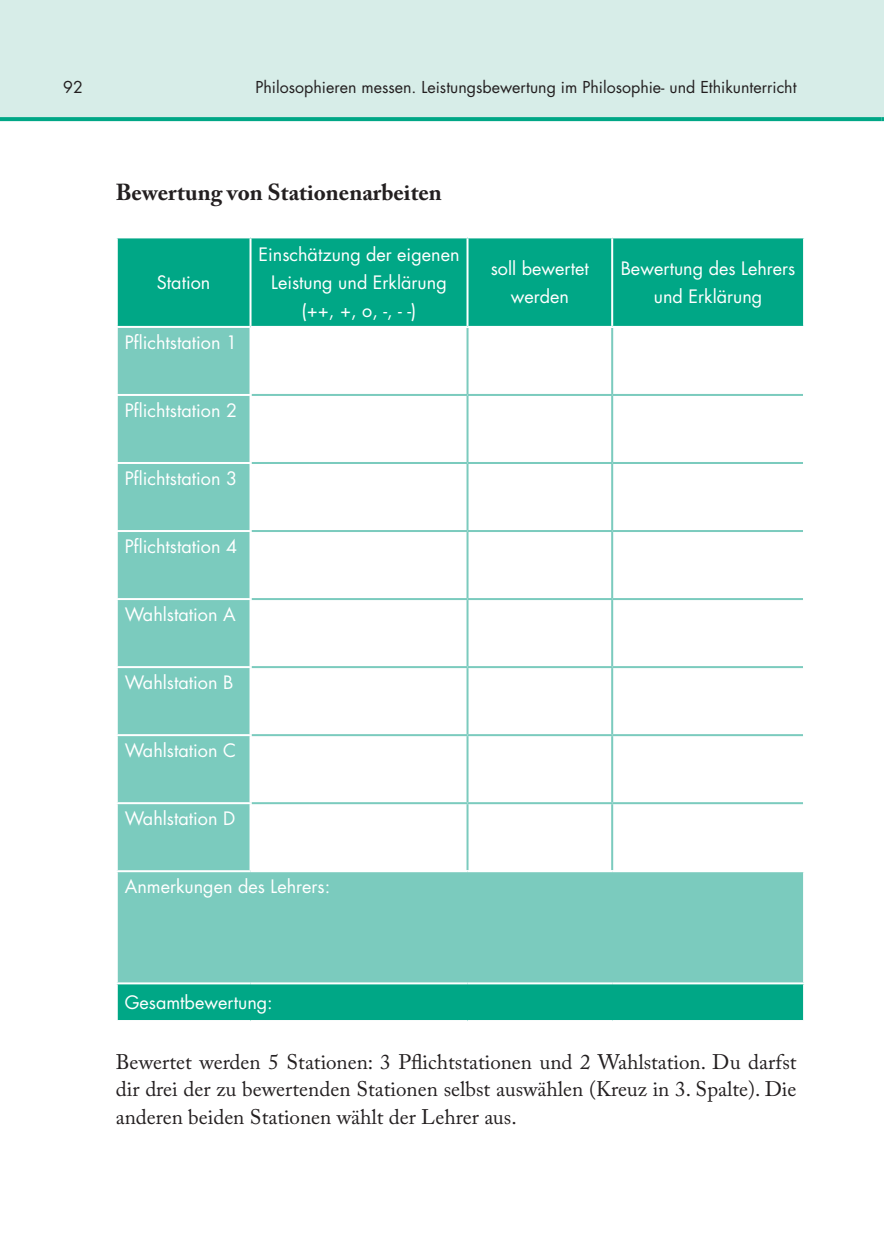
<style>
.page{position:relative;width:884px;height:1252px;background:#fff}
.page>*{position:absolute;margin:0;border:0;box-sizing:border-box;transform-origin:0 0}
.t1{font:700 23px "Adobe Caslon Pro";color:#231f20}
.t2{font:21px/28px "Adobe Caslon Pro";color:#231f20;text-align:justify}
.t3{font:18px/28px "Futura";color:#fff;text-align:center}
.t4{font:16px "Futura";color:#231f20}
</style>
<div class="page">
<hr style="left:881px;top:0;width:2px;height:121px;background:#d7ede8">
<div style="left:0;top:0;width:881px;height:121px;background:#d7ede8"></div>
<svg style="left:0;top:117px;width:881px;height:4px;fill:#00a786"></svg>
<div style="left:118px;top:238px;width:685px;height:782px;background:#00a786"></div>
<svg style="left:118px;top:328px;width:685px;height:654px"></svg>
<hr style="left:466px;top:328px;width:2px;height:66px;background:#7bcbbe">
<hr style="left:611px;top:328px;width:2px;height:66px;background:#7bcbbe">
<hr style="left:251px;top:394px;width:216px;height:2px;background:#7bcbbe">
<hr style="left:467px;top:394px;width:145px;height:2px;background:#7bcbbe">
<hr style="left:466px;top:396px;width:2px;height:66px;background:#7bcbbe">
<hr style="left:612px;top:394px;width:191px;height:2px;background:#7bcbbe">
<hr style="left:611px;top:396px;width:2px;height:66px;background:#7bcbbe">
<hr style="left:251px;top:462px;width:216px;height:2px;background:#7bcbbe">
<hr style="left:467px;top:462px;width:145px;height:2px;background:#7bcbbe">
<hr style="left:466px;top:464px;width:2px;height:66px;background:#7bcbbe">
<hr style="left:612px;top:462px;width:191px;height:2px;background:#7bcbbe">
<hr style="left:611px;top:464px;width:2px;height:66px;background:#7bcbbe">
<hr style="left:251px;top:530px;width:216px;height:2px;background:#7bcbbe">
<hr style="left:467px;top:530px;width:145px;height:2px;background:#7bcbbe">
<hr style="left:466px;top:532px;width:2px;height:66px;background:#7bcbbe">
<hr style="left:612px;top:530px;width:191px;height:2px;background:#7bcbbe">
<hr style="left:611px;top:532px;width:2px;height:66px;background:#7bcbbe">
<hr style="left:251px;top:598px;width:216px;height:2px;background:#7bcbbe">
<hr style="left:467px;top:598px;width:145px;height:2px;background:#7bcbbe">
<hr style="left:466px;top:600px;width:2px;height:66px;background:#7bcbbe">
<hr style="left:612px;top:598px;width:191px;height:2px;background:#7bcbbe">
<hr style="left:611px;top:600px;width:2px;height:66px;background:#7bcbbe">
<hr style="left:251px;top:666px;width:216px;height:2px;background:#7bcbbe">
<hr style="left:467px;top:666px;width:145px;height:2px;background:#7bcbbe">
<hr style="left:466px;top:668px;width:2px;height:66px;background:#7bcbbe">
<hr style="left:612px;top:666px;width:191px;height:2px;background:#7bcbbe">
<hr style="left:611px;top:668px;width:2px;height:66px;background:#7bcbbe">
<hr style="left:251px;top:734px;width:216px;height:2px;background:#7bcbbe">
<hr style="left:467px;top:734px;width:145px;height:2px;background:#7bcbbe">
<hr style="left:466px;top:736px;width:2px;height:66px;background:#7bcbbe">
<hr style="left:612px;top:734px;width:191px;height:2px;background:#7bcbbe">
<hr style="left:611px;top:736px;width:2px;height:66px;background:#7bcbbe">
<hr style="left:251px;top:802px;width:216px;height:2px;background:#7bcbbe">
<hr style="left:467px;top:802px;width:145px;height:2px;background:#7bcbbe">
<hr style="left:466px;top:804px;width:2px;height:66px;background:#7bcbbe">
<hr style="left:612px;top:802px;width:191px;height:2px;background:#7bcbbe">
<hr style="left:611px;top:804px;width:2px;height:66px;background:#7bcbbe">
<hr style="left:249px;top:238px;width:2px;height:88px;background:#fff">
<hr style="left:250px;top:326px;width:217px;height:2px;background:#fff">
<hr style="left:466px;top:238px;width:2px;height:88px;background:#fff">
<hr style="left:467px;top:326px;width:145px;height:2px;background:#fff">
<hr style="left:611px;top:238px;width:2px;height:88px;background:#fff">
<hr style="left:612px;top:326px;width:193px;height:2px;background:#fff">
<hr style="left:116px;top:326px;width:134px;height:2px;background:#fff">
<hr style="left:249px;top:328px;width:2px;height:66px;background:#fff">
<hr style="left:116px;top:394px;width:135px;height:2px;background:#fff">
<hr style="left:249px;top:396px;width:2px;height:66px;background:#fff">
<hr style="left:116px;top:462px;width:135px;height:2px;background:#fff">
<hr style="left:249px;top:464px;width:2px;height:66px;background:#fff">
<hr style="left:116px;top:530px;width:135px;height:2px;background:#fff">
<hr style="left:249px;top:532px;width:2px;height:66px;background:#fff">
<hr style="left:116px;top:598px;width:135px;height:2px;background:#fff">
<hr style="left:249px;top:600px;width:2px;height:66px;background:#fff">
<hr style="left:116px;top:666px;width:135px;height:2px;background:#fff">
<hr style="left:249px;top:668px;width:2px;height:66px;background:#fff">
<hr style="left:116px;top:734px;width:135px;height:2px;background:#fff">
<hr style="left:249px;top:736px;width:2px;height:66px;background:#fff">
<hr style="left:116px;top:802px;width:135px;height:2px;background:#fff">
<hr style="left:249px;top:804px;width:2px;height:66px;background:#fff">
<hr style="left:116px;top:870px;width:134px;height:2px;background:#fff">
<hr style="left:250px;top:870px;width:217px;height:2px;background:#fff">
<hr style="left:467px;top:870px;width:145px;height:2px;background:#fff">
<hr style="left:612px;top:870px;width:193px;height:2px;background:#fff">
<hr style="left:116px;top:982px;width:134px;height:2px;background:#fff">
<hr style="left:250px;top:982px;width:217px;height:2px;background:#fff">
<hr style="left:467px;top:982px;width:145px;height:2px;background:#fff">
<hr style="left:612px;top:982px;width:193px;height:2px;background:#fff">
<p class="t4" style="left:63px;top:76px;width:21px">92</p>
<p class="t4" style="left:255px;top:76px;width:542px">Philosophieren messen. Leistungsbewertung im Philosophie- und Ethikunterricht</p>
<p class="t1" style="left:116px;top:179px;width:327px">Bewertung von Stationenarbeiten</p>
<p class="t3" style="left:157px;top:268px;width:55px">Station</p>
<p class="t3" style="left:125px;top:328px;width:114px">Pflichtstation 1</p>
<p class="t3" style="left:125px;top:396px;width:114px">Pflichtstation 2</p>
<p class="t3" style="left:125px;top:464px;width:114px">Pflichtstation 3</p>
<p class="t3" style="left:125px;top:532px;width:114px">Pflichtstation 4</p>
<p class="t3" style="left:125px;top:600px;width:112px">Wahlstation A</p>
<p class="t3" style="left:125px;top:668px;width:110px">Wahlstation B</p>
<p class="t3" style="left:125px;top:736px;width:111px">Wahlstation C</p>
<p class="t3" style="left:125px;top:804px;width:112px">Wahlstation D</p>
<p class="t3" style="left:258px;top:240px;width:202px">Einschätzung der eigenen<br>Leistung und Erklärung (++, +, o, -, - -)</p>
<p class="t3" style="left:125px;top:872px;width:207px">Anmerkungen des Lehrers:</p>
<p class="t3" style="left:490px;top:254px;width:100px">soll bewertet werden</p>
<p class="t3" style="left:620px;top:254px;width:176px">Bewertung des Lehrers und Erklärung</p>
<p class="t3" style="left:125px;top:988px;width:149px">Gesamtbewertung:</p>
<p class="t2" style="left:116px;top:1047px;width:682px">Bewertet werden 5 Stationen: 3 Pflichtstationen und 2 Wahlstation. Du darfst dir drei der zu bewertenden Stationen selbst auswählen (Kreuz in 3. Spalte). Die anderen beiden Stationen wählt der Lehrer aus.</p>
</div>
